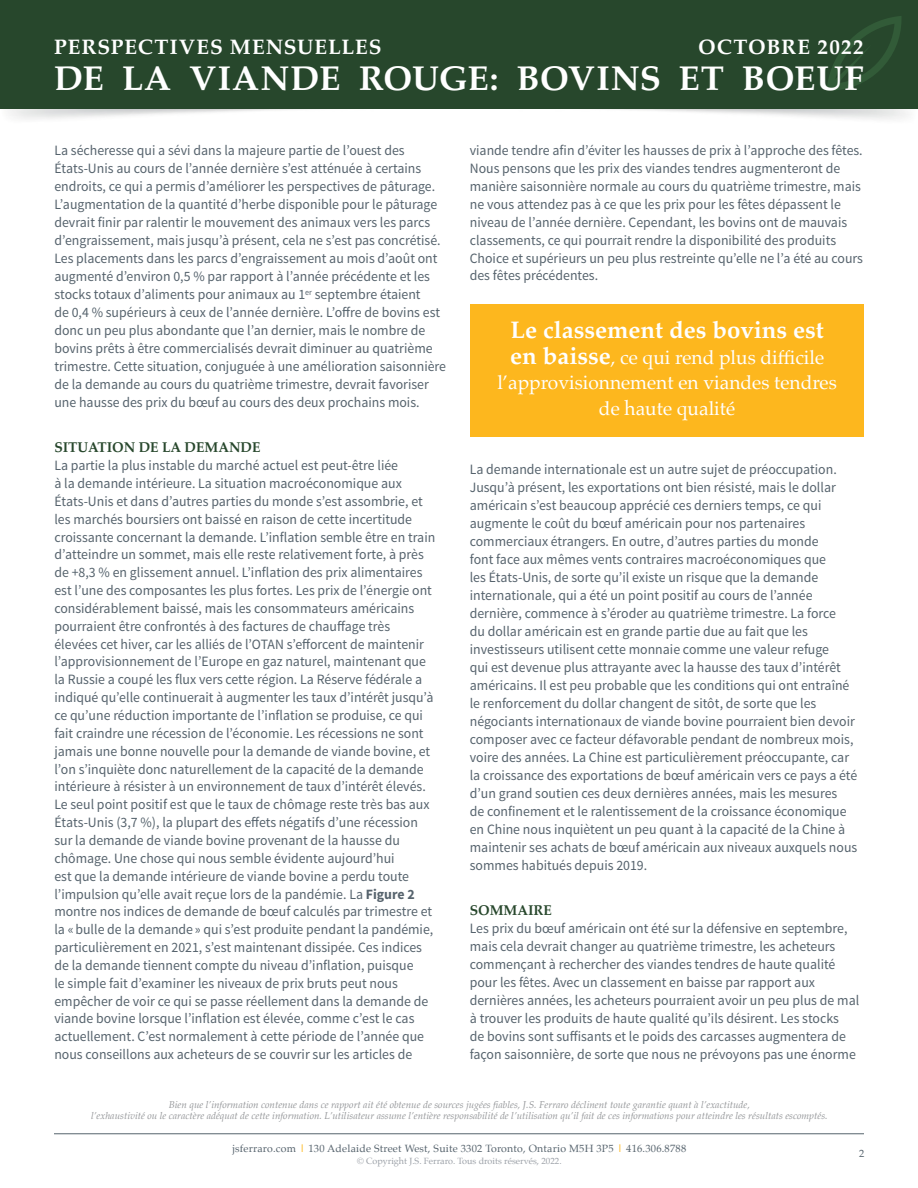
<style>
.page{position:relative;width:918px;height:1188px;background:#fff}
.page>*{position:absolute;margin:0;border:0;box-sizing:border-box;transform-origin:0 0}
.t1{font:700 34.5px "Palatino";letter-spacing:.005em;color:#fff}
.t2{font:700 24px "Palatino";color:#fff}
.t3{font:700 21px "Palatino";letter-spacing:.04em;color:#fff}
.t4{font:19.5px/25.5px "Palatino";color:#fff;text-align:center}
.testo_normale{font:14.25px/18px "Source Sans Pro";color:#56636d}
.testo_normale-2{font:700 14.25px "Palatino";color:#27472c}
.t5{font:10.5px "Palatino";letter-spacing:.02em;color:#56636d}
.t6{font:italic 9.9px/11.2px "Palatino";color:#939598;text-align:center}
.t7{font:9px "Palatino";color:#9ba0a7}
.s1{font-family:"Palatino";font-weight:700;color:#27472c}
.s2{font-weight:700}
.s3{font-weight:700;font-size:24px}
.s4{font-weight:700;color:#fdb71e}
</style>
<div class="page">
<img style="left:0;top:108px;width:918px;height:11px">
<div style="left:0;top:0;width:918px;height:108px;background:#27472c"></div>
<svg style="left:827px;top:16px;width:74px;height:75px"></svg>
<hr style="left:54px;top:1133px;width:810px;height:1px;background:#56636d">
<div style="left:470px;top:305px;width:394px;height:132px;background:#fdb71e"></div>
<p class="t3" style="left:54px;top:29px;width:329px">PERSPECTIVES MENSUELLES</p>
<p class="t3" style="left:698px;top:29px;width:167px">OCTOBRE 2022</p>
<p class="t1" style="left:54px;top:49px;width:812px">DE LA VIANDE ROUGE: BOVINS ET BOEUF</p>
<p class="testo_normale" style="left:54px;top:142px;width:393px">La sécheresse qui a sévi dans la majeure partie de l’ouest des États-Unis au cours de l’année dernière s’est atténuée à certains endroits, ce qui a permis d’améliorer les perspectives de pâturage.<br>L’augmentation de la quantité d’herbe disponible pour le pâturage devrait finir par ralentir le mouvement des animaux vers les parcs d’engraissement, mais jusqu’à présent, cela ne s’est pas concrétisé.<br>Les placements dans les parcs d’engraissement au mois d’août ont augmenté d’environ 0,5 % par rapport à l’année précédente et les stocks totaux d’aliments pour animaux au 1<sup>er</sup> septembre étaient<br>de 0,4 % supérieurs à ceux de l’année dernière. L’offre de bovins est donc un peu plus abondante que l’an dernier, mais le nombre de bovins prêts à être commercialisés devrait diminuer au quatrième trimestre. Cette situation, conjuguée à une amélioration saisonnière de la demande au cours du quatrième trimestre, devrait favoriser une hausse des prix du bœuf au cours des deux prochains mois.</p>
<p class="testo_normale" style="left:54px;top:439px;width:382px"><span class="s1">SITUATION DE LA DEMANDE<br></span>La partie la plus instable du marché actuel est peut-être liée<br>à la demande intérieure. La situation macroéconomique aux États-Unis et dans d’autres parties du monde s’est assombrie, et les marchés boursiers ont baissé en raison de cette incertitude croissante concernant la demande. L’inflation semble être en train d’atteindre un sommet, mais elle reste relativement forte, à près de +8,3 % en glissement annuel. L’inflation des prix alimentaires est l’une des composantes les plus fortes. Les prix de l’énergie ont considérablement baissé, mais les consommateurs américains pourraient être confrontés à des factures de chauffage très élevées cet hiver, car les alliés de l’OTAN s’efforcent de maintenir l’approvisionnement de l’Europe en gaz naturel, maintenant que la Russie a coupé les flux vers cette région. La Réserve fédérale a indiqué qu’elle continuerait à augmenter les taux d’intérêt jusqu’à ce qu’une réduction importante de l’inflation se produise, ce qui fait craindre une récession de l’économie. Les récessions ne sont jamais une bonne nouvelle pour la demande de viande bovine, et l’on s’inquiète donc naturellement de la capacité de la demande intérieure à résister à un environnement de taux d’intérêt élevés.<br>Le seul point positif est que le taux de chômage reste très bas aux États-Unis (3,7 %), la plupart des effets négatifs d’une récession sur la demande de viande bovine provenant de la hausse du chômage. Une chose qui nous semble évidente aujourd’hui<br>est que la demande intérieure de viande bovine a perdu toute l’impulsion qu’elle avait reçue lors de la pandémie. La <span class="s2">Figure 2 </span>montre nos indices de demande de bœuf calculés par trimestre et la «bulle de la demande » qui s’est produite pendant la pandémie, particulièrement en 2021, s’est maintenant dissipée. Ces indices de la demande tiennent compte du niveau d’inflation, puisque<br>le simple fait d’examiner les niveaux de prix bruts peut nous empêcher de voir ce qui se passe réellement dans la demande de viande bovine lorsque l’inflation est élevée, comme c’est le cas actuellement. C’est normalement à cette période de l’année que nous conseillons aux acheteurs de se couvrir sur les articles de</p>
<p class="testo_normale" style="left:470px;top:142px;width:395px">viande tendre afin d’éviter les hausses de prix à l’approche des fêtes.<br>Nous pensons que les prix des viandes tendres augmenteront de manière saisonnière normale au cours du quatrième trimestre, mais ne vous attendez pas à ce que les prix pour les fêtes dépassent le niveau de l’année dernière. Cependant, les bovins ont de mauvais classements, ce qui pourrait rendre la disponibilité des produits Choice et supérieurs un peu plus restreinte qu’elle ne l’a été au cours des fêtes précédentes.</p>
<p class="t2" style="left:511px;top:310px;width:315px">Le classement des bovins est</p>
<p class="t4" style="left:497px;top:344px;width:341px"><span class="s3">en baisse</span>, ce qui rend plus difficile l’approvisionnement en viandes tendres de haute qualité</p>
<p class="testo_normale" style="left:470px;top:460px;width:389px">La demande internationale est un autre sujet de préoccupation.<br>Jusqu’à présent, les exportations ont bien résisté, mais le dollar américain s’est beaucoup apprécié ces derniers temps, ce qui augmente le coût du bœuf américain pour nos partenaires commerciaux étrangers. En outre, d’autres parties du monde<br>font face aux mêmes vents contraires macroéconomiques que<br>les États-Unis, de sorte qu’il existe un risque que la demande internationale, qui a été un point positif au cours de l’année dernière, commence à s’éroder au quatrième trimestre. La force<br>du dollar américain est en grande partie due au fait que les investisseurs utilisent cette monnaie comme une valeur refuge<br>qui est devenue plus attrayante avec la hausse des taux d’intérêt américains. Il est peu probable que les conditions qui ont entraîné le renforcement du dollar changent de sitôt, de sorte que les négociants internationaux de viande bovine pourraient bien devoir composer avec ce facteur défavorable pendant de nombreux mois, voire des années. La Chine est particulièrement préoccupante, car la croissance des exportations de bœuf américain vers ce pays a été d’un grand soutien ces deux dernières années, mais les mesures<br>de confinement et le ralentissement de la croissance économique en Chine nous inquiètent un peu quant à la capacité de la Chine à maintenir ses achats de bœuf américain aux niveaux auxquels nous sommes habitués depuis 2019.</p>
<p class="testo_normale-2" style="left:470px;top:898px;width:84px">SOMMAIRE</p>
<p class="testo_normale" style="left:470px;top:919px;width:391px">Les prix du bœuf américain ont été sur la défensive en septembre, mais cela devrait changer au quatrième trimestre, les acheteurs commençant à rechercher des viandes tendres de haute qualité pour les fêtes. Avec un classement en baisse par rapport aux dernières années, les acheteurs pourraient avoir un peu plus de mal à trouver les produits de haute qualité qu’ils désirent. Les stocks<br>de bovins sont suffisants et le poids des carcasses augmentera de façon saisonnière, de sorte que nous ne prévoyons pas une énorme</p>
<p class="t6" style="left:91px;top:1099px;width:738px">Bien que l’information contenue dans ce rapport ait été obtenue de sources jugées fiables, J.S. Ferraro déclinent toute garantie quant à l’exactitude,<br>l’exhaustivité ou le caractère adéquat de cette information. L’utilisateur assume l’entière responsabilité de l’utilisation qu’il fait de ces informations pour atteindre les résultats escomptés.</p>
<p class="t5" style="left:232px;top:1139px;width:455px">jsferraro.com <span class="s4">|</span> 130 Adelaide Street West, Suite 3302 Toronto, Ontario M5H 3P5 <span class="s4">|</span> 416.306.8788</p>
<p class="t7" style="left:357px;top:1153px;width:206px">© Copyright J.S. Ferraro. Tous droits réservés, 2022.</p>
<p class="t5" style="left:859px;top:1144px;width:7px">2</p>
</div>
